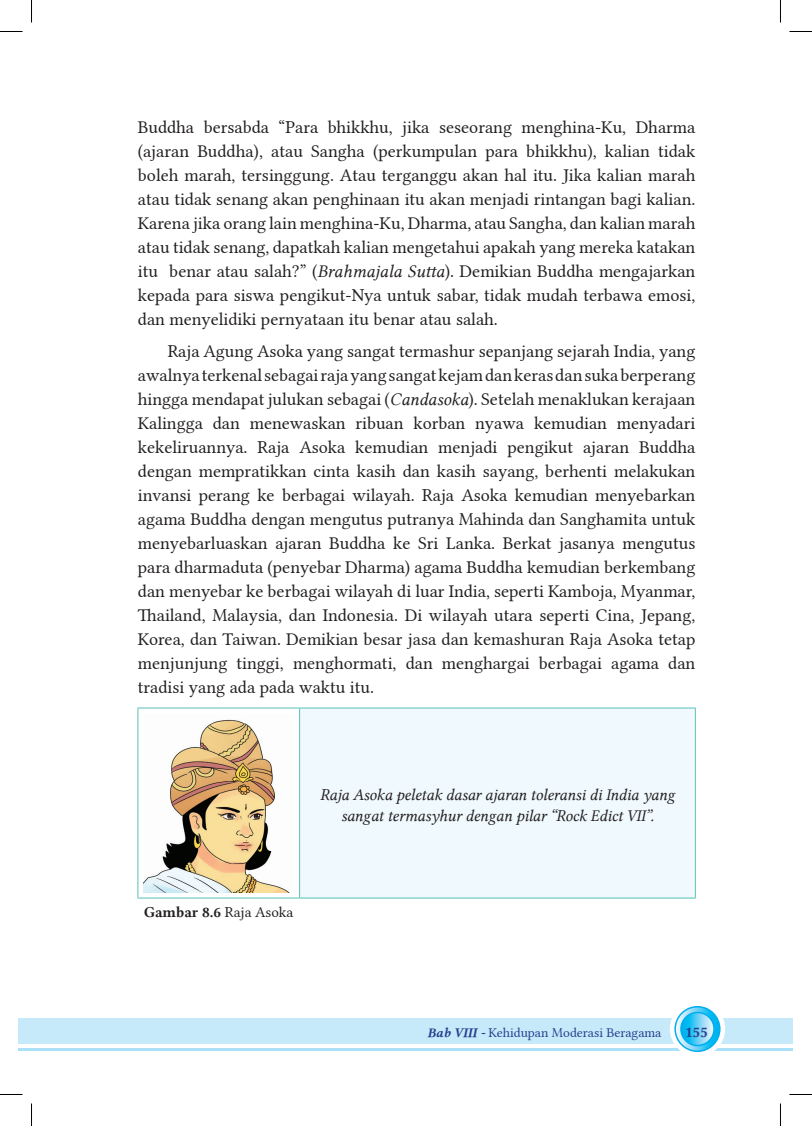
<style>
.page{position:relative;width:812px;height:1126px;background:#fff}
.page>*{position:absolute;margin:0;border:0;box-sizing:border-box;transform-origin:0 0}
.t1{font:18px/24px "Lin Libertine";color:#231f20;text-align:justify}
.t2{font:16.5px/21px "Lin Libertine I";letter-spacing:-.01em;color:#231f20;text-align:center}
.t3{font:15px "Lin Libertine B";color:#231f20}
.t4{font:15px "Lin Libertine B";color:#253f8e}
.t5{font:13.5px "Lin Libertine";color:#253f8e}
.s1{font-family:"Lin Libertine I"}
.s2{font-family:"Lin Libertine"}
.s3{font-family:"Lin Libertine BI"}
</style>
<div class="page">
<div style="left:19px;top:1018px;width:12px;height:26px;background:#c6eafa"></div>
<svg style="left:19px;top:1048px;width:12px;height:3px"></svg>
<div style="left:32px;top:1018px;width:761px;height:26px;background:#c6eafa"></div>
<hr style="left:32px;top:1048px;width:761px;height:3px;background:#aae0f9">
<svg style="left:669px;top:1001px;width:56px;height:56px"></svg>
<svg style="left:675px;top:1007px;width:44px;height:44px"></svg>
<div style="left:674px;top:1006px;width:46px;height:46px;border:2px solid #00aeef;border-radius:50%"></div>
<svg style="left:680px;top:1012px;width:33px;height:34px"></svg>
<div style="left:680px;top:1012px;width:34px;height:34px;border:2px solid #00aeef;border-radius:50%"></div>
<div style="left:299px;top:708px;width:396px;height:190px;background:#f0f9fd"></div>
<hr style="left:137px;top:708px;width:162px;height:1px;background:#58c2b6">
<hr style="left:137px;top:708px;width:1px;height:190px;background:#58c2b6">
<hr style="left:137px;top:898px;width:162px;height:1px;background:#58c2b6">
<hr style="left:299px;top:708px;width:396px;height:1px;background:#58c2b6">
<hr style="left:299px;top:708px;width:1px;height:190px;background:#58c2b6">
<hr style="left:694px;top:708px;width:1px;height:190px;background:#58c2b6">
<hr style="left:299px;top:898px;width:396px;height:1px;background:#58c2b6">
<img style="left:143px;top:719px;width:146px;height:173px">
<svg style="left:0;top:31px;width:22px;height:1px"></svg>
<svg style="left:789px;top:31px;width:22px;height:1px"></svg>
<svg style="left:0;top:1094px;width:22px;height:1px"></svg>
<svg style="left:789px;top:1094px;width:22px;height:1px"></svg>
<svg style="left:31px;top:0;width:1px;height:22px"></svg>
<svg style="left:31px;top:1103px;width:1px;height:23px"></svg>
<svg style="left:780px;top:0;width:1px;height:22px"></svg>
<svg style="left:780px;top:1103px;width:1px;height:23px"></svg>
<p class="t1" style="left:138px;top:113px;width:559px">Buddha bersabda “Para bhikkhu, jika seseorang menghina-Ku, Dharma (ajaran Buddha), atau Sangha (perkumpulan para bhikkhu), kalian tidak boleh marah, tersinggung. Atau terganggu akan hal itu. Jika kalian marah atau tidak senang akan penghinaan itu akan menjadi rintangan bagi kalian.<br>Karena jika orang lain menghina-Ku, Dharma, atau Sangha, dan kalian marah atau tidak senang, dapatkah kalian mengetahui apakah yang mereka katakan itu benar atau salah?” (<span class="s1">Brahmajala Sutta</span>). Demikian Buddha mengajarkan kepada para siswa pengikut-Nya untuk sabar, tidak mudah terbawa emosi, dan menyelidiki pernyataan itu benar atau salah.</p>
<p class="t1" style="left:138px;top:337px;width:559px;text-indent:30px">Raja Agung Asoka yang sangat termashur sepanjang sejarah India, yang awalnya terkenal sebagai raja yang sangat kejam dan keras dan suka berperang hingga mendapat julukan sebagai (<span class="s1">Candasoka</span>). Setelah menaklukan kerajaan Kalingga dan menewaskan ribuan korban nyawa kemudian menyadari kekeliruannya. Raja Asoka kemudian menjadi pengikut ajaran Buddha dengan mempratikkan cinta kasih dan kasih sayang, berhenti melakukan invansi perang ke berbagai wilayah. Raja Asoka kemudian menyebarkan agama Buddha dengan mengutus putranya Mahinda dan Sanghamita untuk menyebarluaskan ajaran Buddha ke Sri Lanka. Berkat jasanya mengutus para dharmaduta (penyebar Dharma) agama Buddha kemudian berkembang dan menyebar ke berbagai wilayah di luar India, seperti Kamboja, Myanmar, Thailand, Malaysia, dan Indonesia. Di wilayah utara seperti Cina, Jepang, Korea, dan Taiwan. Demikian besar jasa dan kemashuran Raja Asoka tetap menjunjung tinggi, menghormati, dan menghargai berbagai agama dan tradisi yang ada pada waktu itu.</p>
<p class="t2" style="left:320px;top:785px;width:356px">Raja Asoka peletak dasar ajaran toleransi di India yang sangat termasyhur dengan pilar “Rock Edict VII”.</p>
<p class="t3" style="left:144px;top:902px;width:151px">Gambar 8.6 <span class="s2">Raja Asoka</span></p>
<p class="t5" style="left:427px;top:1022px;width:235px"><span class="s3">Bab VIII -</span> Kehidupan Moderasi Beragama</p>
<p class="t4" style="left:684px;top:1021px;width:25px">155</p>
</div>
